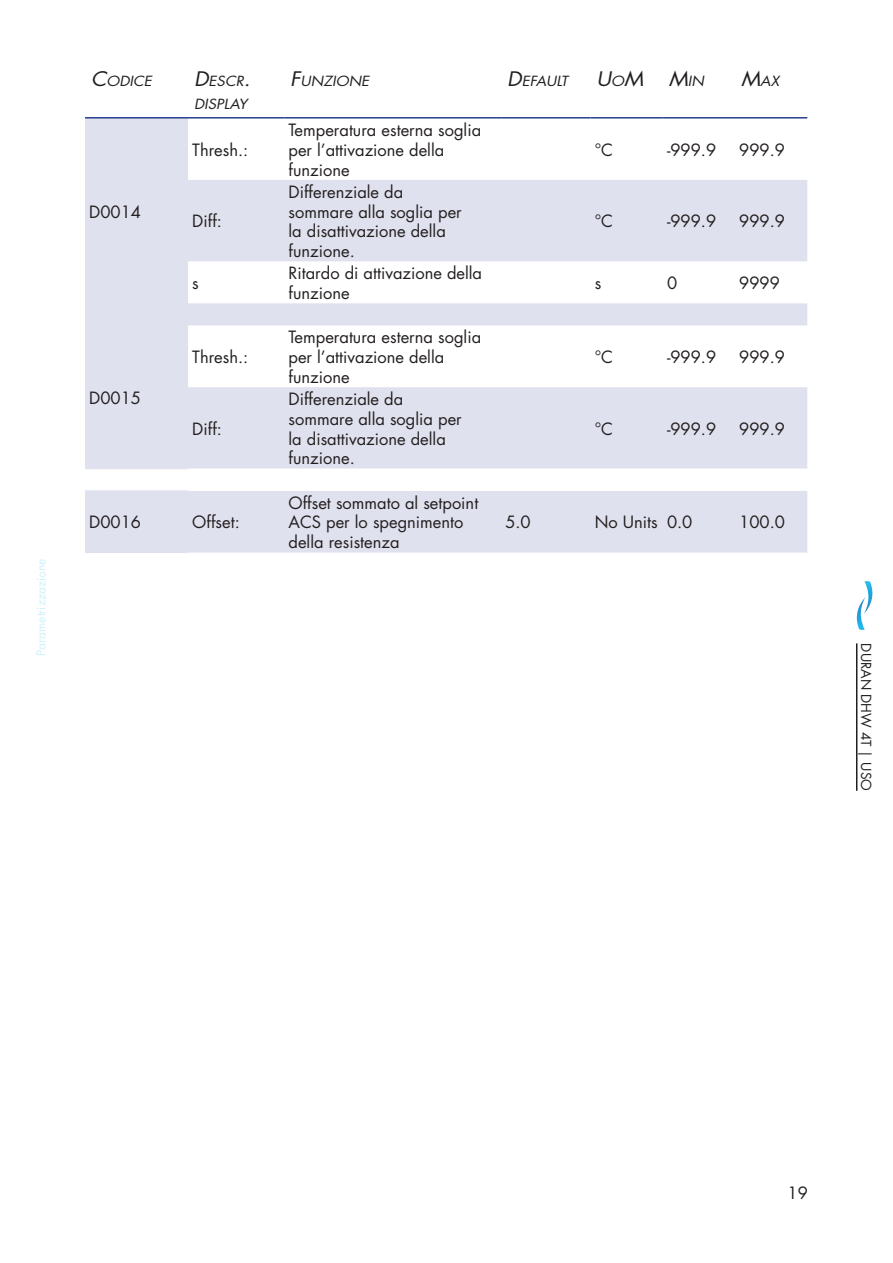
<style>
.page{position:relative;width:893px;height:1263px;background:#fff}
.page>*{position:absolute;margin:0;border:0;box-sizing:border-box;transform-origin:0 0}
.t1{font:italic 19.5px "Futura Std";color:#231f20;scale:1.1 1}
.t2{font:16.5px/19.8px "Futura Std";color:#231f20}
.t3{font:italic 13.65px/23.4px "Futura Std";color:#231f20;scale:1.1 1}
.t4{font:13.5px "Futura Std";color:#231f20}
.t5{font:12px "Futura Std";color:#d2f0fa}
.s1{font-size:19.5px}
.s2{font-size:13.65px}
</style>
<div class="page">
<hr style="left:856px;top:643px;width:1px;height:148px;background:#231f20">
<svg style="left:85px;top:119px;width:722px;height:433px;fill:#e0e1ee"></svg>
<svg style="left:85px;top:469px;width:722px;height:22px"></svg>
<hr style="left:188px;top:117px;width:96px;height:2px;background:#253f8e">
<hr style="left:284px;top:117px;width:217px;height:2px;background:#253f8e">
<hr style="left:501px;top:117px;width:89px;height:2px;background:#253f8e">
<hr style="left:590px;top:117px;width:73px;height:2px;background:#253f8e">
<hr style="left:663px;top:117px;width:72px;height:2px;background:#253f8e">
<hr style="left:735px;top:117px;width:72px;height:2px;background:#253f8e">
<hr style="left:85px;top:303px;width:103px;height:1px;background:#e0e1ee">
<hr style="left:85px;top:325px;width:103px;height:1px;background:#e0e1ee">
<hr style="left:85px;top:468px;width:103px;height:1px;background:#e0e1ee">
<hr style="left:85px;top:490px;width:103px;height:1px;background:#e0e1ee">
<hr style="left:85px;top:552px;width:103px;height:1px;background:#e0e1ee">
<hr style="left:85px;top:117px;width:103px;height:2px;background:#253f8e">
<svg style="left:857px;top:581px;width:15px;height:49px"></svg>
<p class="t5" style="left:33px;top:656px;width:99px;rotate:-90deg">Parametrizzazione</p>
<p class="t3" style="left:91px;top:69px;width:57px"><span class="s1">C</span>ODICE</p>
<p class="t3" style="left:194px;top:69px;width:53px"><span class="s1">D</span>ESCR<span class="s1">.<br></span>DISPLAY</p>
<p class="t3" style="left:290px;top:69px;width:73px"><span class="s1">F</span>UNZIONE</p>
<p class="t3" style="left:507px;top:69px;width:57px"><span class="s1">D</span>EFAULT</p>
<p class="t1" style="left:596px;top:66px;width:44px">U<span class="s2">O</span>M</p>
<p class="t3" style="left:669px;top:69px;width:34px"><span class="s1">M</span>IN</p>
<p class="t3" style="left:741px;top:69px;width:36px"><span class="s1">M</span>AX</p>
<p class="t2" style="left:192px;top:140px;width:58px">Thresh.:</p>
<p class="t2" style="left:289px;top:120px;width:194px">Temperatura esterna soglia per l’attivazione della funzione</p>
<p class="t2" style="left:595px;top:140px;width:20px">°C</p>
<p class="t2" style="left:667px;top:140px;width:51px">-999.9</p>
<p class="t2" style="left:739px;top:140px;width:47px">999.9</p>
<p class="t2" style="left:89px;top:202px;width:53px">D0014</p>
<p class="t2" style="left:192px;top:212px;width:31px">Diff:</p>
<p class="t2" style="left:289px;top:182px;width:175px">Differenziale da sommare alla soglia per la disattivazione della funzione.</p>
<p class="t2" style="left:595px;top:212px;width:20px">°C</p>
<p class="t2" style="left:667px;top:212px;width:51px">-999.9</p>
<p class="t2" style="left:739px;top:212px;width:47px">999.9</p>
<p class="t2" style="left:192px;top:273px;width:8px">s</p>
<p class="t2" style="left:289px;top:263px;width:195px">Ritardo di attivazione della funzione</p>
<p class="t2" style="left:595px;top:273px;width:8px">s</p>
<p class="t2" style="left:667px;top:273px;width:12px">0</p>
<p class="t2" style="left:739px;top:273px;width:42px">9999</p>
<p class="t2" style="left:192px;top:347px;width:58px">Thresh.:</p>
<p class="t2" style="left:289px;top:327px;width:194px">Temperatura esterna soglia per l’attivazione della funzione</p>
<p class="t2" style="left:595px;top:347px;width:20px">°C</p>
<p class="t2" style="left:667px;top:347px;width:51px">-999.9</p>
<p class="t2" style="left:739px;top:347px;width:47px">999.9</p>
<p class="t2" style="left:89px;top:388px;width:53px">D0015</p>
<p class="t2" style="left:192px;top:419px;width:31px">Diff:</p>
<p class="t2" style="left:289px;top:389px;width:175px">Differenziale da sommare alla soglia per la disattivazione della funzione.</p>
<p class="t2" style="left:595px;top:419px;width:20px">°C</p>
<p class="t2" style="left:667px;top:419px;width:51px">-999.9</p>
<p class="t2" style="left:739px;top:419px;width:47px">999.9</p>
<p class="t2" style="left:89px;top:513px;width:53px">D0016</p>
<p class="t2" style="left:192px;top:513px;width:49px">Offset:</p>
<p class="t2" style="left:289px;top:493px;width:191px">Offset sommato al setpoint<br>ACS per lo spegnimento della resistenza</p>
<p class="t2" style="left:505px;top:513px;width:27px">5.0</p>
<p class="t2" style="left:595px;top:513px;width:99px">No Units 0.0</p>
<p class="t2" style="left:739px;top:513px;width:47px">100.0</p>
<p class="t4" style="left:875px;top:643px;width:149px;rotate:90deg">DURAN DHW 4T | USO</p>
<p class="t2" style="left:788px;top:1183px;width:22px">19</p>
</div>
